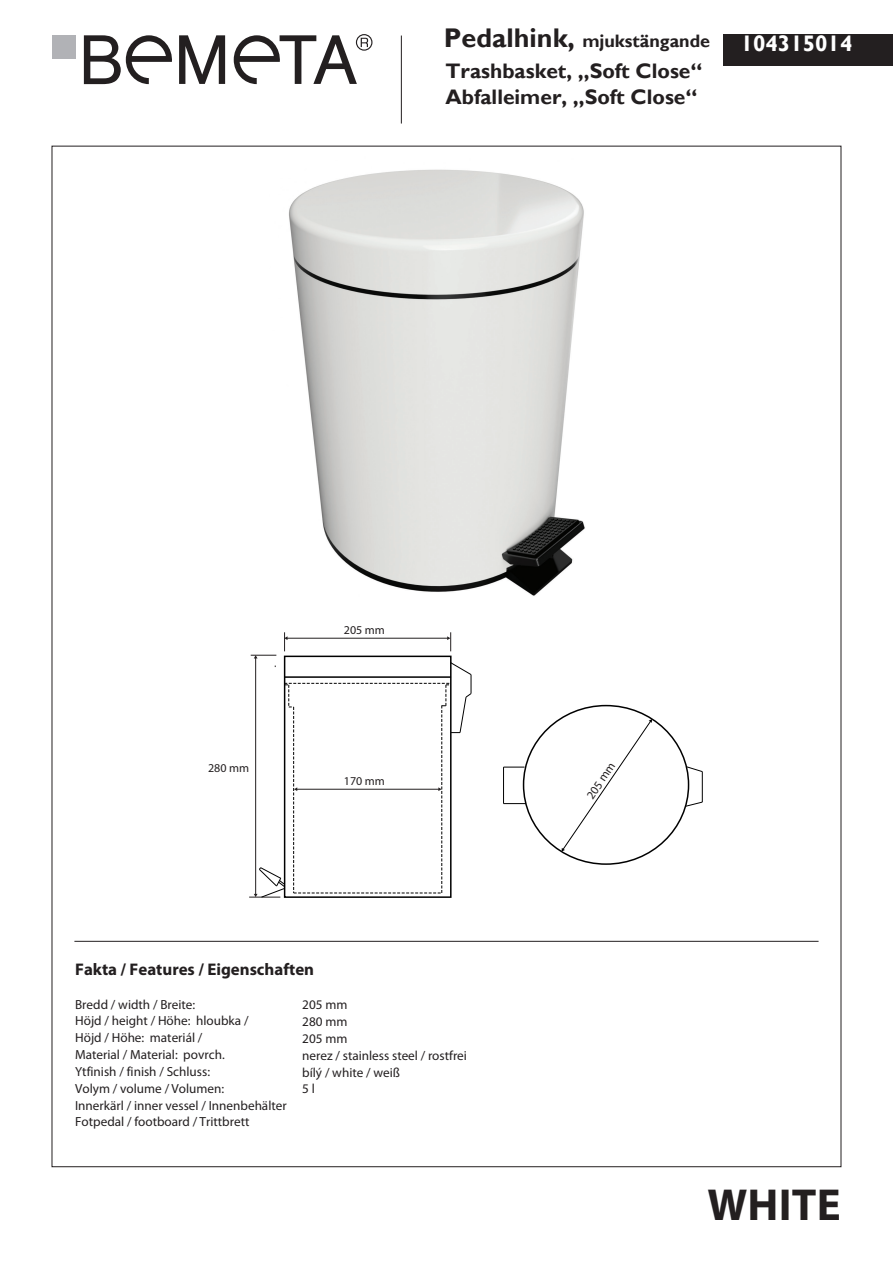
<style>
.page{position:relative;width:893px;height:1263px;background:#fff}
.page>*{position:absolute;margin:0;border:0;box-sizing:border-box;transform-origin:0 0}
.t1{font:700 45px "Myriad Pro";letter-spacing:.005em;color:#231f20}
.t2{font:700 22.5px "Gill Sans";color:#fff}
.t3{font:700 21px/26.5px "Gill Sans";color:#231f20}
.t4{font:700 18px "Gill Sans";color:#231f20}
.t5{font:700 16.8px "Myriad Pro";color:#231f20}
.t6{font:13.2px/16.8px "Myriad Pro";color:#231f20}
.t7{font:12px "Myriad Pro";color:#231f20}
.s1{font-size:27px}
</style>
<div class="page">
<img style="left:289px;top:169px;width:296px;height:427px">
<div style="left:724px;top:34px;width:169px;height:32px;background:#231f20"></div>
<svg style="left:179px;top:35px;width:46px;height:49px"></svg>
<svg style="left:84px;top:35px;width:88px;height:49px"></svg>
<div style="left:52px;top:35px;width:23px;height:24px;background:#b1b2b6"></div>
<svg style="left:234px;top:34px;width:138px;height:50px"></svg>
<hr style="left:401px;top:36px;width:1px;height:88px;background:#231f20">
<hr style="left:74px;top:941px;width:745px;height:1px;background:#231f20">
<hr style="left:249px;top:897px;width:31px;height:1px;background:#231f20">
<svg style="left:686px;top:766px;width:17px;height:6px"></svg>
<hr style="left:702px;top:772px;width:1px;height:30px;background:#000">
<svg style="left:685px;top:802px;width:18px;height:5px"></svg>
<svg style="left:504px;top:767px;width:21px;height:1px"></svg>
<hr style="left:503px;top:767px;width:1px;height:37px;background:#000">
<svg style="left:504px;top:803px;width:22px;height:1px"></svg>
<svg style="left:561px;top:719px;width:91px;height:133px"></svg>
<svg style="left:251px;top:632px;width:221px;height:265px"></svg>
<h3 class="t4" style="left:444px;top:30px;width:268px"><span class="s1">Pedalhink,</span> mjukstängande</h3>
<h2 class="t2" style="left:741px;top:30px;width:113px">104315014</h2>
<h3 class="t3" style="left:445px;top:58px;width:258px">Trashbasket, „Soft Close“<br>Abfalleimer, „Soft Close“</h3>
<p class="t7" style="left:208px;top:761px;width:43px">280 mm</p>
<p class="t7" style="left:344px;top:622px;width:43px">205 mm</p>
<p class="t7" style="left:344px;top:774px;width:43px">170 mm</p>
<p class="t7" style="left:583px;top:793px;width:43px;rotate:-56deg">205 mm</p>
<p class="t5" style="left:75px;top:960px;width:240px">Fakta / Features / Eigenschaften</p>
<p class="t6" style="left:302px;top:996px;width:166px">205 mm<br>280 mm<br>205 mm<br>nerez / stainless steel / rostfrei bílý / white / weiß</p>
<p class="t6" style="left:75px;top:995px;width:175px">Bredd / width / Breite:<br>Höjd / height / Höhe: hloubka /<br>Höjd / Höhe: materiál /<br>Material / Material: povrch.<br>Ytfinish / finish / Schluss:<br>Volym / volume / Volumen:</p>
<p class="t6" style="left:302px;top:1080px;width:14px">5 l</p>
<p class="t6" style="left:75px;top:1097px;width:213px;line-height:16.4px">Innerkärl / inner vessel / Innenbehälter<br>Fotpedal / footboard / Trittbrett</p>
<h1 class="t1" style="left:707px;top:1175px;width:135px">WHITE</h1>
</div>
